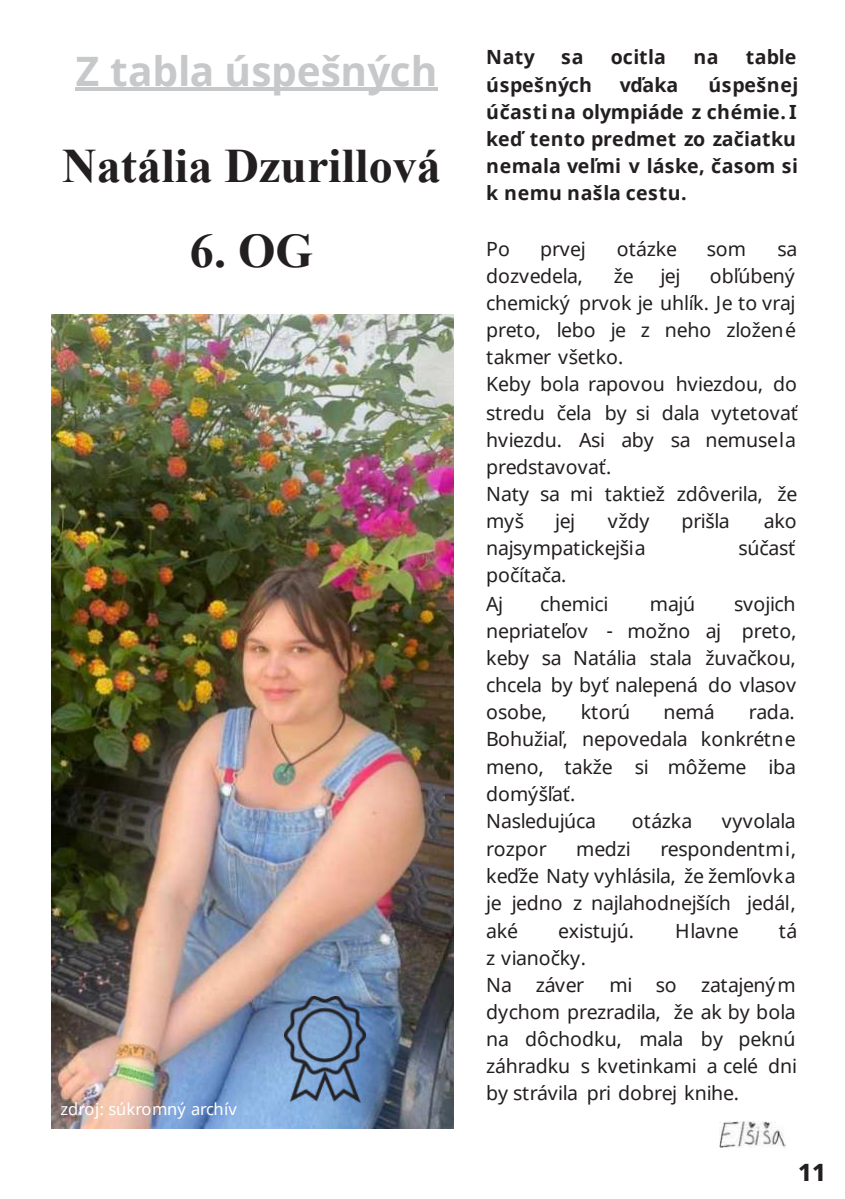
<style>
.page{position:relative;width:845px;height:1199px;background:#fff}
.page>*{position:absolute;margin:0;border:0;box-sizing:border-box;transform-origin:0 0}
.t1{font:700 48px "Times New Roman";color:#231f20}
.t2{font:700 40.6px "Noto Sans";color:#c7c8ca}
.t3{font:24px "Noto Sans";color:#231f20}
.t4{font:19.6px/27.2px "Noto Sans";letter-spacing:-.01em;color:#231f20}
.t5{font:700 19.6px/27px "Noto Sans";letter-spacing:.02em;color:#231f20}
.t6{font:19.6px "Noto Sans";letter-spacing:.01em;color:#231f20}
.t7{font:16.4px "Noto Sans";color:#fff}
</style>
<div class="page">
<hr style="left:76px;top:88px;width:362px;height:3px;background:#c7c8ca">
<img style="left:719px;top:1121px;width:66px;height:26px">
<img style="left:52px;top:314px;width:401px;height:814px">
<img style="left:285px;top:996px;width:80px;height:106px">
<h2 class="t2" style="left:76px;top:43px;width:363px">Z tabla úspešných</h2>
<h1 class="t1" style="left:62px;top:132px;width:380px">Natália Dzurillová</h1>
<h1 class="t1" style="left:190px;top:216px;width:124px">6. OG</h1>
<p class="t7" style="left:61px;top:1098px;width:178px">zdroj: súkromný archív</p>
<p class="t5" style="left:486px;top:44px;width:50px">Naty</p>
<p class="t5" style="left:561px;top:44px;width:24px">sa</p>
<p class="t5" style="left:610px;top:44px;width:57px">ocitla</p>
<p class="t5" style="left:693px;top:44px;width:27px">na</p>
<p class="t5" style="left:745px;top:44px;width:52px">table</p>
<p class="t5" style="left:486px;top:72px;width:107px">úspešných</p>
<p class="t5" style="left:619px;top:72px;width:60px">vďaka</p>
<p class="t5" style="left:486px;top:72px;width:313px;text-indent:222px">úspešnej účasti na olympiáde z chémie. I keď tento predmet zo začiatku nemala veľmi v láske, časom si k nemu našla cestu.</p>
<p class="t4" style="left:486px;top:237px;width:25px">Po</p>
<p class="t4" style="left:540px;top:237px;width:47px">prvej</p>
<p class="t4" style="left:616px;top:237px;width:62px">otázke</p>
<p class="t4" style="left:706px;top:237px;width:41px">som</p>
<p class="t4" style="left:777px;top:237px;width:21px">sa</p>
<p class="t4" style="left:486px;top:263px;width:98px">dozvedela,</p>
<p class="t4" style="left:613px;top:263px;width:22px">že</p>
<p class="t4" style="left:660px;top:263px;width:22px">jej</p>
<p class="t4" style="left:486px;top:263px;width:313px;text-indent:224px">obľúbený chemický prvok je uhlík. Je to vraj preto, lebo je z neho zložené takmer všetko.<br>Keby bola rapovou hviezdou, do stredu čela by si dala vytetovať hviezdu. Asi aby sa nemusela predstavovať.<br>Naty sa mi taktiež zdôverila, že myš</p>
<p class="t4" style="left:555px;top:508px;width:22px">jej</p>
<p class="t4" style="left:607px;top:508px;width:43px">vždy</p>
<p class="t4" style="left:681px;top:508px;width:50px">prišla</p>
<p class="t4" style="left:763px;top:508px;width:34px">ako</p>
<p class="t4" style="left:486px;top:535px;width:161px">najsympatickejšia</p>
<p class="t4" style="left:738px;top:535px;width:58px">súčasť</p>
<p class="t4" style="left:486px;top:561px;width:82px;line-height:28.6px">počítača.<br>Aj</p>
<p class="t4" style="left:540px;top:590px;width:70px">chemici</p>
<p class="t4" style="left:649px;top:590px;width:47px">majú</p>
<p class="t4" style="left:486px;top:590px;width:311px;text-align:justify;text-indent:248px">svojich nepriateľov - možno aj preto, keby sa Natália stala žuvačkou, chcela by byť nalepená do vlasov osobe,</p>
<p class="t4" style="left:580px;top:698px;width:51px">ktorú</p>
<p class="t4" style="left:663px;top:698px;width:53px">nemá</p>
<p class="t4" style="left:486px;top:698px;width:311px;text-indent:263px">rada.<br>Bohužiaľ, nepovedala konkrétne meno, takže si môžeme iba domýšľať.<br>Nasledujúca</p>
<p class="t4" style="left:631px;top:808px;width:62px">otázka</p>
<p class="t6" style="left:721px;top:808px;width:75px">vyvolala</p>
<p class="t4" style="left:486px;top:836px;width:311px;text-align:justify;text-indent:174px">respondentmi, keďže Naty vyhlásila, že žemľovka je jedno z najlahodnejších jedál, aké</p>
<p class="t4" style="left:486px;top:836px;width:62px">rozpor</p>
<p class="t4" style="left:576px;top:836px;width:56px">medzi</p>
<p class="t4" style="left:558px;top:918px;width:77px">existujú.</p>
<p class="t4" style="left:675px;top:918px;width:65px">Hlavne</p>
<p class="t4" style="left:778px;top:918px;width:20px">tá</p>
<p class="t4" style="left:486px;top:946px;width:101px">z vianočky.<br>Na záver</p>
<p class="t4" style="left:486px;top:972px;width:312px;text-align:justify;text-indent:123px">mi so zatajeným dychom prezradila, že ak by bola na dôchodku, mala by peknú záhradku s kvetinkami a celé dni by strávila pri dobrej knihe.</p>
<p class="t3" style="left:798px;top:1158px;width:29px">11</p>
</div>
